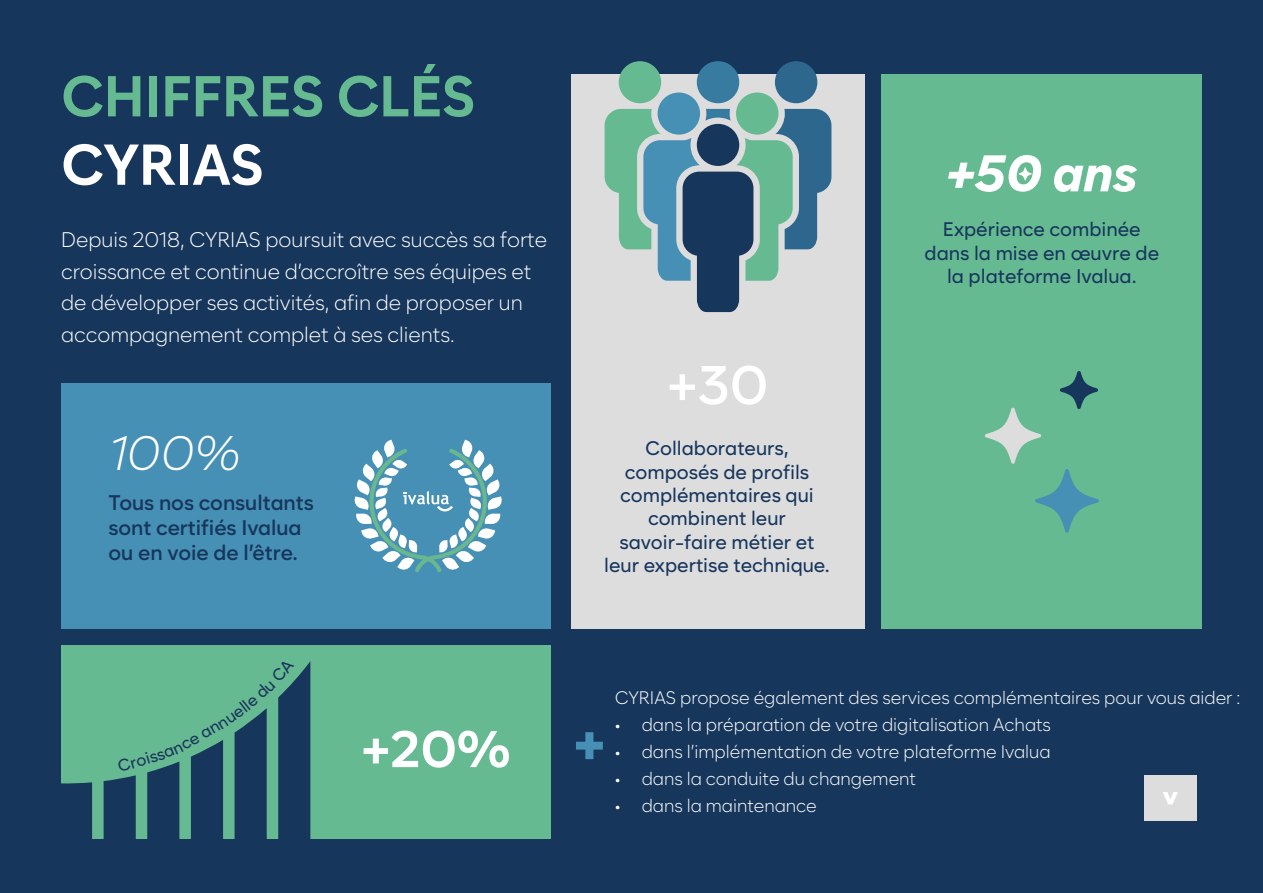
<style>
.page{position:relative;width:1263px;height:893px;background:#17365c}
.page>*{position:absolute;margin:0;border:0;box-sizing:border-box;transform-origin:0 0}
.t1{font:700 57px "Zabal DEMO";color:#66ba92}
.t2{font:700 57px "Zabal DEMO";color:#fff}
.t3{font:600 54px "Zabal DEMO";color:#fff}
.t4{font:900 54px "Zabal DEMO";color:#4690b6}
.t5{font:italic 800 51px "Zabal DEMO";color:#fff}
.t6{font:700 51px "Zabal DEMO";color:#fff}
.t7{font:italic 300 48px "Zabal DEMO";color:#fff}
.t8{font:900 28.5px "Zabal DEMO";color:#fff}
.t9{font:300 21px/31.5px "Zabal DEMO";color:#fff}
.t10{font:600 21px/25.2px "Zabal DEMO";color:#17365c}
.t11{font:500 19.5px/23.4px "Zabal DEMO";color:#17365c;text-align:center}
.t12{font:300 18px "Zabal DEMO";color:#fff}
</style>
<div class="page">
<div style="left:1144px;top:775px;width:53px;height:46px;background:#ddddde"></div>
<div style="left:61px;top:383px;width:490px;height:246px;background:#4690b6"></div>
<div style="left:571px;top:74px;width:294px;height:555px;background:#ddddde"></div>
<div style="left:882px;top:74px;width:320px;height:555px;background:#66ba92"></div>
<div style="left:61px;top:646px;width:490px;height:193px;background:#66ba92"></div>
<div style="left:697px;top:61px;width:42px;height:42px;background:#387ba1;border-radius:50%"></div>
<div style="left:736px;top:93px;width:42px;height:42px;background:#66ba92;border-radius:50%"></div>
<div style="left:658px;top:93px;width:42px;height:42px;background:#4690b6;border-radius:50%"></div>
<div style="left:775px;top:61px;width:42px;height:42px;background:#2e678d;border-radius:50%"></div>
<div style="left:619px;top:61px;width:42px;height:42px;background:#66ba92;border-radius:50%"></div>
<svg style="left:605px;top:109px;width:226px;height:203px"></svg>
<svg style="left:1019px;top:167px;width:13px;height:13px"></svg>
<svg style="left:985px;top:371px;width:114px;height:162px"></svg>
<svg style="left:354px;top:440px;width:148px;height:132px"></svg>
<svg style="left:61px;top:662px;width:249px;height:177px"></svg>
<h1 class="t1" style="left:61px;top:62px;width:415px">CHIFFRES CLÉS</h1>
<h1 class="t2" style="left:61px;top:130px;width:204px">CYRIAS</h1>
<p class="t9" style="left:61px;top:224px;width:488px">Depuis 2018, CYRIAS poursuit avec succès sa forte croissance et continue d’accroître ses équipes et de développer ses activités, afin de proposer un accompagnement complet à ses clients.</p>
<h3 class="t7" style="left:109px;top:425px;width:133px">100%</h3>
<p class="t10" style="left:108px;top:490px;width:207px">Tous nos consultants sont certifiés Ivalua ou en voie de l’être.</p>
<h2 class="t3" style="left:667px;top:353px;width:103px">+30</h2>
<p class="t11" style="left:604px;top:436px;width:227px">Collaborateurs, composés de profils complémentaires qui combinent leur savoir-faire métier et leur expertise technique.</p>
<h3 class="t5" style="left:946px;top:142px;width:193px">+50 ans</h3>
<p class="t11" style="left:924px;top:218px;width:236px">Expérience combinée dans la mise en œuvre de la plateforme Ivalua.</p>
<h3 class="t6" style="left:361px;top:718px;width:150px">+20%</h3>
<h2 class="t4" style="left:574px;top:710px;width:32px">+</h2>
<p class="t12" style="left:615px;top:687px;width:627px">CYRIAS propose également des services complémentaires pour vous aider :</p>
<p class="t12" style="left:615px;top:714px;width:438px">• dans la préparation de votre digitalisation Achats</p>
<p class="t12" style="left:615px;top:741px;width:437px">• dans l’implémentation de votre plateforme Ivalua</p>
<p class="t12" style="left:615px;top:768px;width:303px">• dans la conduite du changement</p>
<p class="t12" style="left:615px;top:795px;width:203px">• dans la maintenance</p>
<h3 class="t8" style="left:1189px;top:790px;width:16px;rotate:90deg">&gt;</h3>
</div>
